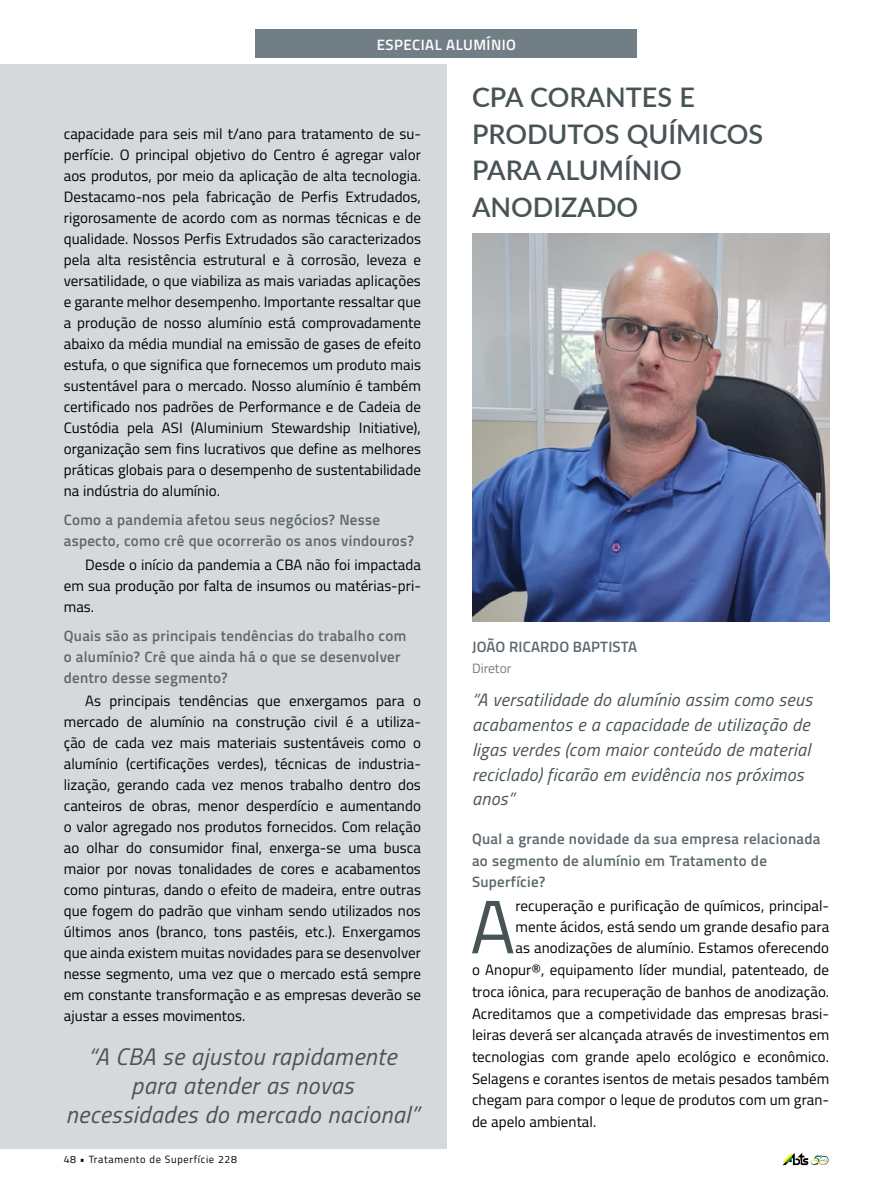
<style>
.page{position:relative;width:893px;height:1191px;background:#fff}
.page>*{position:absolute;margin:0;border:0;box-sizing:border-box;transform-origin:0 0}
.t1{font:75.75px "Titillium";color:#485356}
.t2{font:600 27px/36.8px "Lato";color:#485356}
.t3{font:italic 24px/28.8px "Titillium";letter-spacing:.02em;color:#485356;text-align:center}
.t4{font:italic 18px/24.8px "Titillium";letter-spacing:.02em;color:#485356}
.t5{font:15px/21px "Titillium";letter-spacing:.005em;color:#000;text-align:justify}
.t6{font:600 15px/21px "Titillium";letter-spacing:.02em;color:#5d686e}
.t7{font:600 15px "Titillium";letter-spacing:.03em;color:#fff}
.t8{font:13.5px "Titillium";color:#717e86}
.t9{font:10.5px "Titillium";letter-spacing:.06em;color:#000}
</style>
<div class="page">
<div style="left:256px;top:30px;width:381px;height:28px;background:#717e86"></div>
<div style="left:0;top:64px;width:446px;height:1084px;background:#d6d9db"></div>
<img style="left:472px;top:233px;width:357px;height:388px">
<svg style="left:782px;top:1152px;width:47px;height:13px"></svg>
<p class="t7" style="left:377px;top:33px;width:141px">ESPECIAL ALUMÍNIO</p>
<h2 class="t2" style="left:472px;top:77px;width:293px">CPA CORANTES E<br>PRODUTOS QUÍMICOS<br>PARA ALUMÍNIO<br>ANODIZADO</h2>
<p class="t5" style="left:64px;top:122px;width:359px">capacidade para seis mil t/ano para tratamento de su&shy;perfície. O principal objetivo do Centro é agregar valor aos produtos, por meio da aplicação de alta tecnologia.<br>Destacamo-nos pela fabricação de Perfis Extrudados, rigorosamente de acordo com as normas técnicas e de qualidade. Nossos Perfis Extrudados são caracterizados pela alta resistência estrutural e à corrosão, leveza e versatilidade, o que viabiliza as mais variadas aplicações e garante melhor desempenho. Importante ressaltar que a produção de nosso alumínio está comprovadamente abaixo da média mundial na emissão de gases de efeito estufa, o que significa que fornecemos um produto mais sustentável para o mercado. Nosso alumínio é também certificado nos padrões de Performance e de Cadeia de Custódia pela ASI (Aluminium Stewardship Initiative), organização sem fins lucrativos que define as melhores práticas globais para o desempenho de sustentabilidade na indústria do alumínio.</p>
<p class="t6" style="left:64px;top:509px;width:352px">Como a pandemia afetou seus negócios? Nesse aspecto, como crê que ocorrerão os anos vindouros?</p>
<p class="t5" style="left:64px;top:553px;width:359px;text-indent:21px">Desde o início da pandemia a CBA não foi impactada em sua produção por falta de insumos ou matérias-pri&shy;mas.</p>
<p class="t6" style="left:64px;top:624px;width:344px">Quais são as principais tendências do trabalho com o alumínio? Crê que ainda há o que se desenvolver dentro desse segmento?</p>
<p class="t5" style="left:64px;top:690px;width:359px;text-indent:21px">As principais tendências que enxergamos para o mercado de alumínio na construção civil é a utiliza&shy;ção de cada vez mais materiais sustentáveis como o alumínio (certificações verdes), técnicas de industria&shy;lização, gerando cada vez menos trabalho dentro dos canteiros de obras, menor desperdício e aumentando o valor agregado nos produtos fornecidos. Com relação ao olhar do consumidor final, enxerga-se uma busca maior por novas tonalidades de cores e acabamentos como pinturas, dando o efeito de madeira, entre outras que fogem do padrão que vinham sendo utilizados nos últimos anos (branco, tons pastéis, etc.). Enxergamos que ainda existem muitas novidades para se desenvolver nesse segmento, uma vez que o mercado está sempre em constante transformação e as empresas deverão se ajustar a esses movimentos.</p>
<h3 class="t3" style="left:66px;top:1041px;width:355px">“A CBA se ajustou rapidamente para atender as novas necessidades do mercado nacional”</h3>
<p class="t9" style="left:64px;top:1151px;width:175px">48 • Tratamento de Superfície 228</p>
<p class="t6" style="left:472px;top:635px;width:167px">JOÃO RICARDO BAPTISTA</p>
<p class="t8" style="left:472px;top:658px;width:41px">Diretor</p>
<p class="t4" style="left:472px;top:686px;width:342px">“A versatilidade do alumínio assim como seus acabamentos e a capacidade de utilização de ligas verdes (com maior conteúdo de material reciclado) ficarão em evidência nos próximos anos”</p>
<p class="t6" style="left:472px;top:827px;width:350px;line-height:21.8px">Qual a grande novidade da sua empresa relacionada ao segmento de alumínio em Tratamento de<br>Superfície?</p>
<h1 class="t1" style="left:470px;top:871px;width:47px">A</h1>
<p class="t5" style="left:515px;top:894px;width:315px">recuperação e purificação de químicos, principal-</p>
<p class="t5" style="left:515px;top:915px;width:315px">mente ácidos, está sendo um grande desafio para</p>
<p class="t5" style="left:515px;top:936px;width:315px">as anodizações de alumínio. Estamos oferecendo</p>
<p class="t5" style="left:472px;top:958px;width:359px">o Anopur®, equipamento líder mundial, patenteado, de</p>
<p class="t5" style="left:472px;top:980px;width:359px">troca iônica, para recuperação de banhos de anodização.</p>
<p class="t5" style="left:472px;top:1002px;width:359px">Acreditamos que a competividade das empresas brasi-</p>
<p class="t5" style="left:472px;top:1023px;width:359px">leiras deverá ser alcançada através de investimentos em</p>
<p class="t5" style="left:472px;top:1045px;width:359px">tecnologias com grande apelo ecológico e econômico.</p>
<p class="t5" style="left:472px;top:1067px;width:359px">Selagens e corantes isentos de metais pesados também</p>
<p class="t5" style="left:472px;top:1089px;width:359px">chegam para compor o leque de produtos com um gran-</p>
<p class="t5" style="left:472px;top:1110px;width:126px">de apelo ambiental.</p>
</div>
